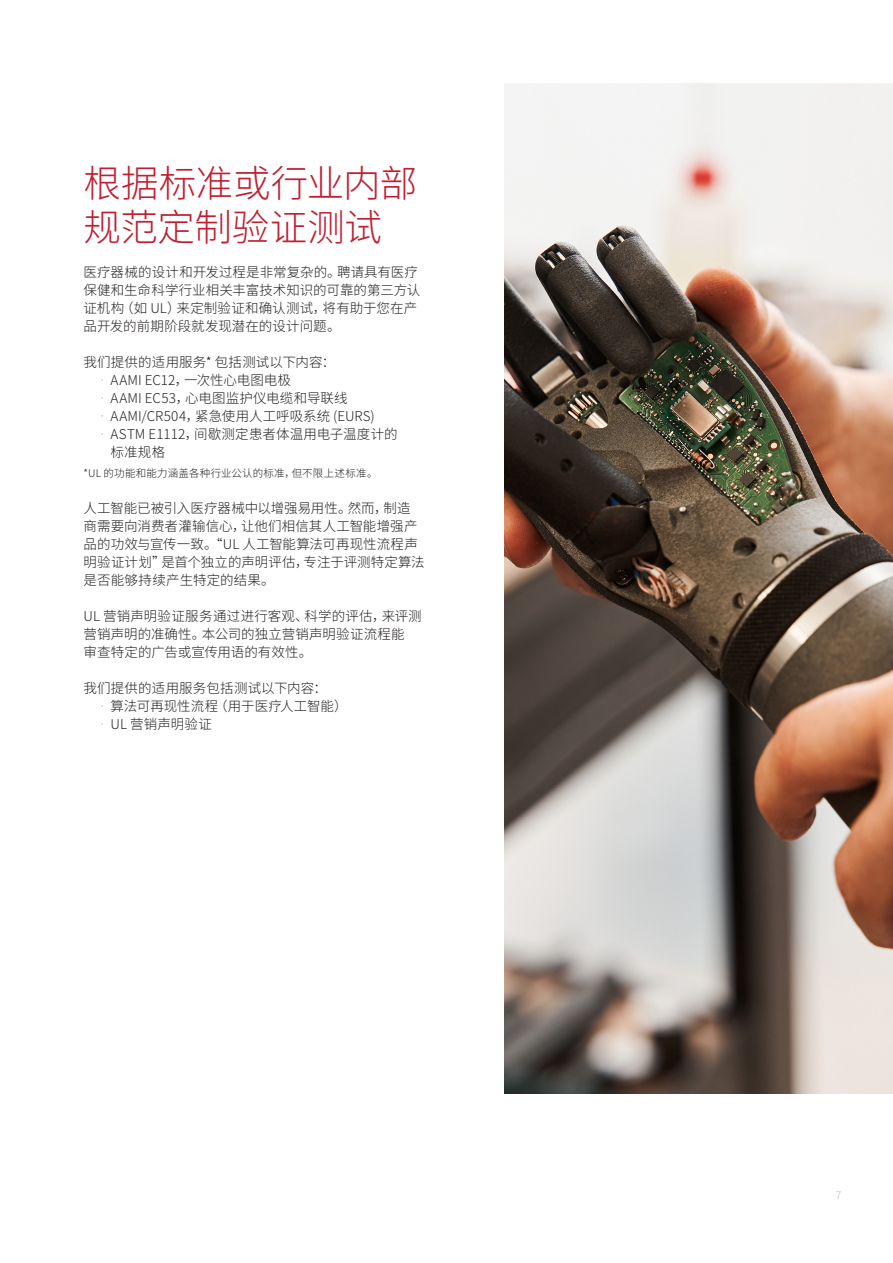
<style>
.page{position:relative;width:893px;height:1263px;background:#fff}
.page>*{position:absolute;margin:0;border:0;box-sizing:border-box;transform-origin:0 0}
.Interior_Headline{font:300 37.5px/43.5px "Noto Sans CJ Ksc";letter-spacing:-.01em;color:#c02032}
.Body_Copy{font:300 13.5px/18px "Noto Sans CJ Ksc";letter-spacing:.005em;color:#231f20}
.Small_Text{font:300 10.5px "Noto Sans CJ Ksc";letter-spacing:.02em;color:#231f20}
.Page_Number_Right{font:300 10.5px "Noto Sans CJ Ksc";color:#bcbec0}
.s1{color:#bcbec0}
</style>
<div class="page">
<img style="left:505px;top:83px;width:388px;height:1011px">
<p class="Interior_Headline" style="left:84px;top:163px;width:335px">根据标准或行业内部规范定制验证测试</p>
<p class="Body_Copy" style="left:84px;top:263px;width:338px">医疗器械的设计和开发过程是非常复杂的。聘请具有医疗保健和生命科学行业相关丰富技术知识的可靠的第三方认证机构（如 UL）来定制验证和确认测试，将有助于您在产品开发的前期阶段就发现潜在的设计问题。</p>
<p class="Body_Copy" style="left:84px;top:353px;width:253px">我们提供的适用服务* 包括测试以下内容：</p>
<p class="Body_Copy" style="left:96px;top:371px;width:197px"><span class="s1">•</span>AAMI EC12，一次性心电图电极</p>
<p class="Body_Copy" style="left:96px;top:389px;width:254px"><span class="s1">•</span>AAMI EC53，心电图监护仪电缆和导联线</p>
<p class="Body_Copy" style="left:96px;top:407px;width:281px"><span class="s1">•</span>AAMI/CR504，紧急使用人工呼吸系统 (EURS)</p>
<p class="Body_Copy" style="left:111px;top:425px;width:289px;text-indent:-15px"><span class="s1">•</span>ASTM E1112，间歇测定患者体温用电子温度计的标准规格</p>
<p class="Small_Text" style="left:84px;top:467px;width:295px">*UL 的功能和能力涵盖各种行业公认的标准，但不限上述标准。</p>
<p class="Body_Copy" style="left:84px;top:499px;width:343px">人工智能已被引入医疗器械中以增强易用性。然而，制造商需要向消费者灌输信心，让他们相信其人工智能增强产品的功效与宣传一致。“UL 人工智能算法可再现性流程声明验证计划”是首个独立的声明评估，专注于评测特定算法是否能够持续产生特定的结果。</p>
<p class="Body_Copy" style="left:84px;top:607px;width:340px">UL 营销声明验证服务通过进行客观、科学的评估，来评测营销声明的准确性。本公司的独立营销声明验证流程能<br>审查特定的广告或宣传用语的有效性。</p>
<p class="Body_Copy" style="left:84px;top:679px;width:245px">我们提供的适用服务包括测试以下内容：</p>
<p class="Body_Copy" style="left:96px;top:697px;width:254px"><span class="s1">•</span>算法可再现性流程（用于医疗人工智能）</p>
<p class="Body_Copy" style="left:96px;top:715px;width:118px"><span class="s1">•</span>UL 营销声明验证</p>
<p class="Page_Number_Right" style="left:836px;top:1189px;width:7px">7</p>
</div>
